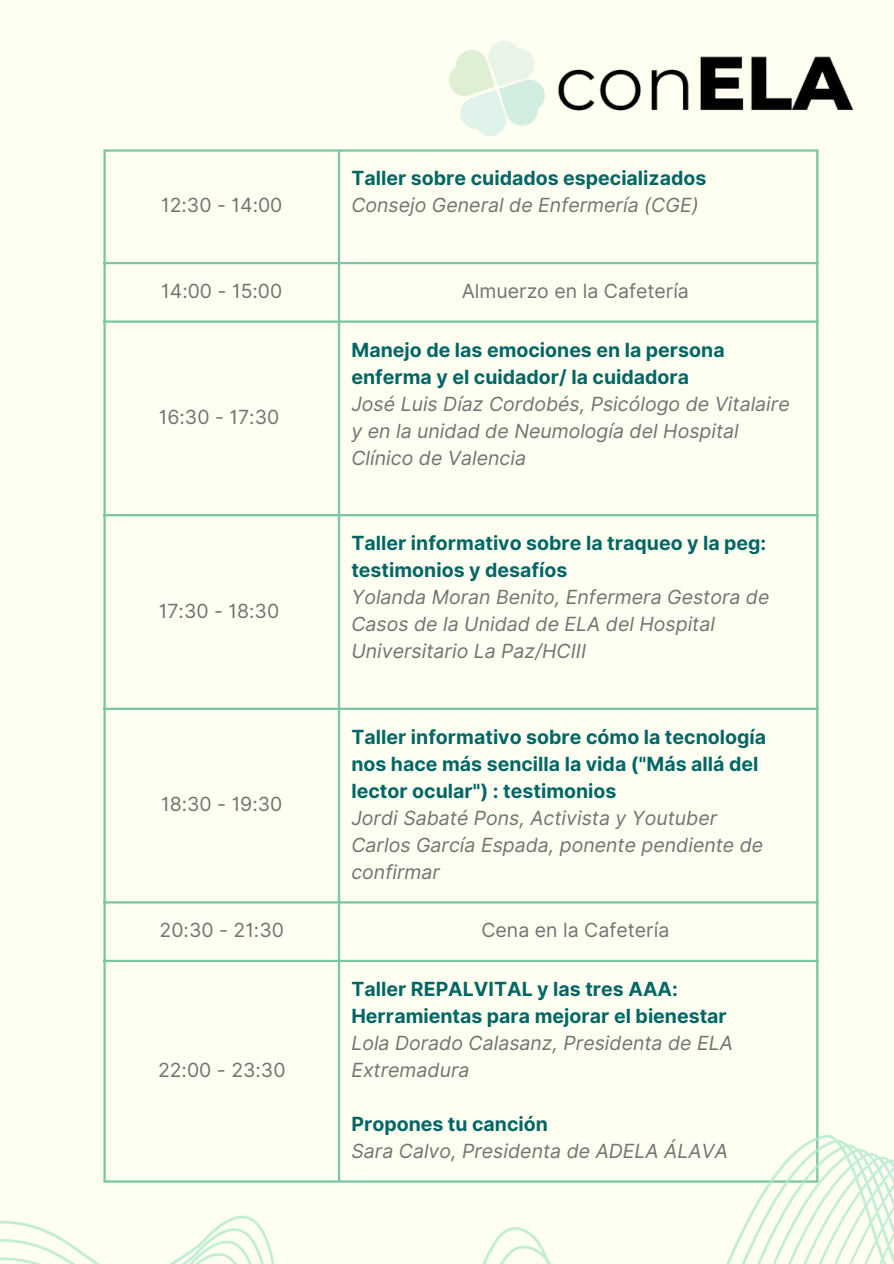
<style>
.page{position:relative;width:894px;height:1264px;background:#fff}
.page>*{position:absolute;margin:0;border:0;box-sizing:border-box;transform-origin:0 0}
.t1{font:italic 19.5px/27px "Inter";color:#737373}
.t2{font:700 19.5px/27px "Inter";color:#036666}
.t3{font:19.5px "Inter";color:#737373}
</style>
<div class="page">
<div style="left:0;top:0;width:893px;height:1263px;background:#fefff1"></div>
<hr style="left:103px;top:152px;width:3px;height:1028px;background:#78c6a3">
<hr style="left:338px;top:152px;width:2px;height:1028px;background:#78c6a3">
<hr style="left:815px;top:152px;width:3px;height:1028px;background:#78c6a3">
<hr style="left:103px;top:149px;width:715px;height:3px;background:#78c6a3">
<hr style="left:103px;top:262px;width:715px;height:2px;background:#78c6a3">
<hr style="left:103px;top:320px;width:715px;height:3px;background:#78c6a3">
<hr style="left:103px;top:514px;width:715px;height:2px;background:#78c6a3">
<hr style="left:103px;top:707px;width:715px;height:3px;background:#78c6a3">
<hr style="left:103px;top:901px;width:715px;height:2px;background:#78c6a3">
<hr style="left:103px;top:959px;width:715px;height:3px;background:#78c6a3">
<img style="left:449px;top:40px;width:405px;height:96px">
<svg style="left:0;top:1124px;width:893px;height:139px"></svg>
<p class="t3" style="left:161px;top:194px;width:123px">12:30 - 14:00</p>
<p class="t2" style="left:351px;top:165px;width:356px">Taller sobre cuidados especializados</p>
<p class="t1" style="left:351px;top:192px;width:349px">Consejo General de Enfermería (CGE)</p>
<p class="t3" style="left:161px;top:279px;width:123px">14:00 - 15:00</p>
<p class="t3" style="left:461px;top:279px;width:228px">Almuerzo en la Cafetería</p>
<p class="t3" style="left:159px;top:405px;width:122px">16:30 - 17:30</p>
<p class="t3" style="left:159px;top:599px;width:122px">17:30 - 18:30</p>
<p class="t3" style="left:161px;top:792px;width:123px">18:30 - 19:30</p>
<p class="t2" style="left:351px;top:336px;width:374px">Manejo de las emociones en la persona enferma y el cuidador/ la cuidadora</p>
<p class="t1" style="left:351px;top:390px;width:440px">José Luis Díaz Cordobés, Psicólogo de Vitalaire y en la unidad de Neumología del Hospital</p>
<p class="t1" style="left:351px;top:444px;width:176px">Clínico de Valencia</p>
<p class="t2" style="left:351px;top:529px;width:416px">Taller informativo sobre la traqueo y la peg: testimonios y desafíos</p>
<p class="t1" style="left:351px;top:583px;width:419px">Yolanda Moran Benito, Enfermera Gestora de<br>Casos de la Unidad de ELA del Hospital<br>Universitario La Paz/HCIII</p>
<p class="t2" style="left:351px;top:723px;width:416px">Taller informativo sobre cómo la tecnología nos hace más sencilla la vida ("Más allá del lector ocular") : testimonios</p>
<p class="t1" style="left:351px;top:804px;width:367px">Jordi Sabaté Pons, Activista y Youtuber</p>
<p class="t1" style="left:351px;top:831px;width:413px">Carlos García Espada, ponente pendiente de confirmar</p>
<p class="t3" style="left:159px;top:918px;width:126px">20:30 - 21:30</p>
<p class="t3" style="left:481px;top:918px;width:189px">Cena en la Cafetería</p>
<p class="t3" style="left:158px;top:1058px;width:129px">22:00 - 23:30</p>
<p class="t2" style="left:351px;top:975px;width:377px">Taller REPALVITAL y las tres AAA:<br>Herramientas para mejorar el bienestar</p>
<p class="t1" style="left:351px;top:1029px;width:383px">Lola Dorado Calasanz, Presidenta de ELA<br>Extremadura</p>
<p class="t2" style="left:351px;top:1110px;width:198px">Propones tu canción</p>
<p class="t1" style="left:351px;top:1137px;width:378px">Sara Calvo, Presidenta de ADELA ÁLAVA</p>
</div>
